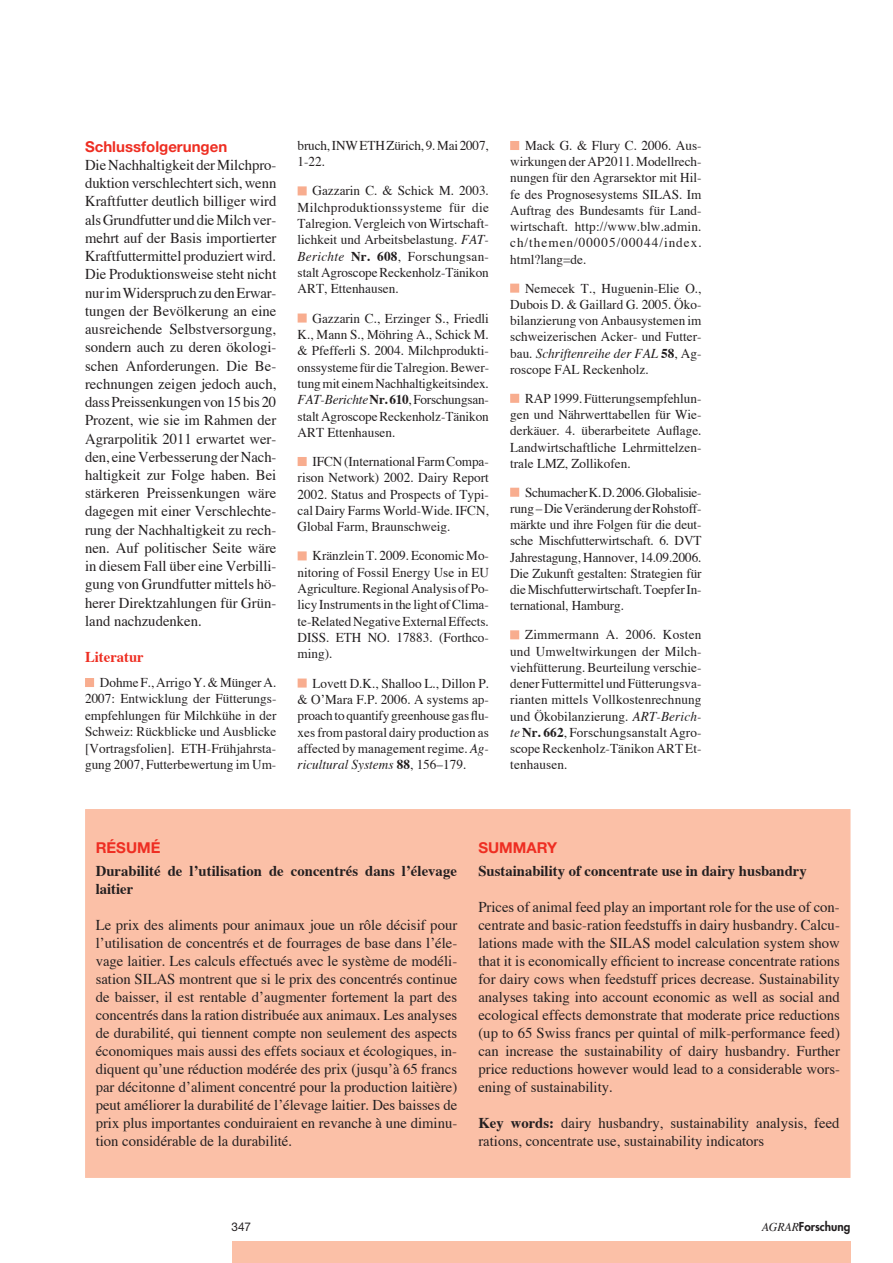
<style>
.page{position:relative;width:893px;height:1263px;background:#fff}
.page>*{position:absolute;margin:0;border:0;box-sizing:border-box;transform-origin:0 0}
.t1{font:15px/18.3px "Times";color:#231f20;text-align:justify}
.t2{font:700 15px/18px "Times";color:#231f20}
.t3{font:700 15px "Helvetica Neue";color:#ee2e22}
.t4{font:700 15px "Times";color:#ee2e22}
.t5{font:13.5px/16.2px "Times";color:#231f20;text-align:justify}
.t6{font:800 12px "Futura";color:#231f20}
.t7{font:12px "Helvetica Neue";color:#231f20}
.s1{font-style:italic}
.s2{font-weight:700}
.s3{font-family:"Times";font-weight:400;font-style:italic}
</style>
<div class="page">
<div style="left:232px;top:1242px;width:618px;height:21px;background:#fbc0a7"></div>
<div style="left:85px;top:809px;width:765px;height:369px;background:#fbc0a7"></div>
<div style="left:85px;top:678px;width:9px;height:9px;background:#f8ad8f"></div>
<div style="left:298px;top:186px;width:9px;height:9px;background:#f8ad8f;border:2px solid #f8ad8f"></div>
<div style="left:298px;top:313px;width:9px;height:10px;background:#f8ad8f;border:2px solid #f8ad8f"></div>
<div style="left:298px;top:457px;width:9px;height:9px;background:#f8ad8f;border:2px solid #f8ad8f"></div>
<div style="left:298px;top:551px;width:9px;height:9px;background:#f8ad8f;border:2px solid #f8ad8f"></div>
<div style="left:298px;top:678px;width:9px;height:9px;background:#f8ad8f;border:2px solid #f8ad8f"></div>
<div style="left:510px;top:141px;width:9px;height:9px;background:#f8ad8f;border:2px solid #f8ad8f"></div>
<div style="left:510px;top:284px;width:9px;height:9px;background:#f8ad8f;border:2px solid #f8ad8f"></div>
<div style="left:510px;top:394px;width:9px;height:9px;background:#f8ad8f;border:2px solid #f8ad8f"></div>
<div style="left:510px;top:488px;width:9px;height:9px;background:#f8ad8f;border:2px solid #f8ad8f"></div>
<div style="left:510px;top:630px;width:9px;height:9px;background:#f8ad8f;border:2px solid #f8ad8f"></div>
<p class="t3" style="left:85px;top:137px;width:144px">Schlussfolgerungen</p>
<p class="t1" style="left:85px;top:155px;width:193px">Die Nachhaltigkeit der Milchpro&shy;duktion verschlechtert sich, wenn Kraftfutter deutlich billiger wird als Grundfutter und die Milch ver&shy;mehrt auf der Basis importierter Kraftfuttermittel produziert wird.<br>Die Produktionsweise steht nicht nur im Widerspruch zu den Erwar&shy;tungen der Bevölkerung an eine ausreichende Selbstversorgung, sondern auch zu deren ökologi&shy;schen Anforderungen. Die Be&shy;rechnungen zeigen jedoch auch, dass Preissenkungen von 15 bis 20<br>Prozent, wie sie im Rahmen der Agrarpolitik 2011 erwartet wer&shy;den, eine Verbesserung der Nach&shy;haltigkeit zur Folge haben. Bei stärkeren Preissenkungen wäre dagegen mit einer Verschlechte&shy;rung der Nachhaltigkeit zu rech&shy;nen. Auf politischer Seite wäre in diesem Fall über eine Verbilli&shy;gung von Grundfutter mittels hö&shy;herer Direktzahlungen für Grün&shy;land nachzudenken.</p>
<p class="t4" style="left:85px;top:648px;width:60px">Literatur</p>
<p class="t5" style="left:85px;top:674px;width:193px;text-indent:15px">Dohme F., Arrigo Y. &amp; Münger A.<br>2007: Entwicklung der Fütterungs&shy;empfehlungen für Milchkühe in der Schweiz: Rückblicke und Ausblicke [Vortragsfolien]. ETH-Frühjahrsta&shy;gung 2007, Futterbewertung im Um-</p>
<p class="t5" style="left:298px;top:137px;width:193px">bruch, INW ETH Zürich, 9. Mai 2007,<br>1-22.</p>
<p class="t5" style="left:298px;top:182px;width:193px;text-indent:15px">Gazzarin C. &amp; Schick M. 2003.<br>Milchproduktionssysteme für die Talregion. Vergleich von Wirtschaft&shy;lichkeit und Arbeitsbelastung. <span class="s1">FAT-Berichte</span> <span class="s2">Nr. 608</span>, Forschungsan&shy;stalt Agroscope Reckenholz-Tänikon ART, Ettenhausen.</p>
<p class="t5" style="left:298px;top:310px;width:193px;text-indent:15px">Gazzarin C., Erzinger S., Friedli K., Mann S., Möhring A., Schick M. &amp; Pfefferli S. 2004. Milchprodukti&shy;onssysteme für die Talregion. Bewer&shy;tung mit einem Nachhaltigkeitsindex.<br><span class="s1">FAT-Berichte</span><span class="s2">Nr. 610</span>, Forschungsan&shy;stalt Agroscope Reckenholz-Tänikon ART Ettenhausen.</p>
<p class="t5" style="left:298px;top:453px;width:193px;text-indent:15px">IFCN (International Farm Compa&shy;rison Network) 2002. Dairy Report 2002. Status and Prospects of Typi&shy;cal Dairy Farms World-Wide. IFCN, Global Farm, Braunschweig.</p>
<p class="t5" style="left:298px;top:547px;width:193px;text-indent:15px">Kränzlein T. 2009. Economic Mo&shy;nitoring of Fossil Energy Use in EU Agriculture. Regional Analysis of Po&shy;licy Instruments in the light of Clima&shy;te-Related Negative External Effects.<br>DISS. ETH NO. 17883. (Forthco&shy;ming).</p>
<p class="t5" style="left:298px;top:675px;width:193px;text-indent:15px">Lovett D.K., Shalloo L., Dillon P. &amp; O’Mara F.P. 2006. A systems ap&shy;proach to quantify greenhouse gas flu&shy;xes from pastoral dairy production as affected by management regime. <span class="s1">Ag&shy;ricultural Systems</span> <span class="s2">88</span>, 156–179.</p>
<p class="t5" style="left:510px;top:137px;width:193px;text-indent:15px">Mack G. &amp; Flury C. 2006. Aus&shy;wirkungen der AP2011. Modellrech&shy;nungen für den Agrarsektor mit Hil&shy;fe des Prognosesystems SILAS. Im Auftrag des Bundesamts für Land&shy;wirtschaft. http://www.blw.admin. ch/themen/00005/00044/index. html?lang=de.</p>
<p class="t5" style="left:510px;top:280px;width:193px;text-indent:15px">Nemecek T., Huguenin-Elie O., Dubois D. &amp; Gaillard G. 2005. Öko&shy;bilanzierung von Anbausystemen im schweizerischen Acker- und Futter&shy;bau. <span class="s1">Schriftenreihe der FAL</span> <span class="s2">58</span>, Ag&shy;roscope FAL Reckenholz.</p>
<p class="t5" style="left:510px;top:390px;width:193px;text-indent:15px">RAP 1999. Fütterungsempfehlun&shy;gen und Nährwerttabellen für Wie&shy;derkäuer. 4. überarbeitete Auflage.<br>Landwirtschaftliche Lehrmittelzen&shy;trale LMZ, Zollikofen.</p>
<p class="t5" style="left:510px;top:484px;width:193px;text-indent:15px">Schumacher K. D. 2006. Globalisie&shy;rung – Die Veränderung der Rohstoff&shy;märkte und ihre Folgen für die deut&shy;sche Mischfutterwirtschaft. 6. DVT Jahrestagung, Hannover, 14.09.2006.<br>Die Zukunft gestalten: Strategien für die Mischfutterwirtschaft. Toepfer In&shy;ternational, Hamburg.</p>
<p class="t5" style="left:510px;top:626px;width:193px;text-indent:15px">Zimmermann A. 2006. Kosten und Umweltwirkungen der Milch&shy;viehfütterung. Beurteilung verschie&shy;dener Futtermittel und Fütterungsva&shy;rianten mittels Vollkostenrechnung und Ökobilanzierung. <span class="s1">ART-Berich&shy;te</span> <span class="s2">Nr. 662</span>, Forschungsanstalt Agro&shy;scope Reckenholz-Tänikon ART Et&shy;tenhausen.</p>
<p class="t3" style="left:96px;top:838px;width:33px">Résum</p>
<p class="t3" style="left:151px;top:838px;width:11px">é</p>
<p class="t2" style="left:96px;top:862px;width:363px">Durabilité de l’utilisation de concentrés dans l’élevage laitier</p>
<p class="t1" style="left:96px;top:916px;width:363px">Le prix des aliments pour animaux joue un rôle décisif pour l’utilisation de concentrés et de fourrages de base dans l’éle&shy;vage laitier. Les calculs effectués avec le système de modéli&shy;sation SILAS montrent que si le prix des concentrés continue de baisser, il est rentable d’augmenter fortement la part des concentrés dans la ration distribuée aux animaux. Les analyses de durabilité, qui tiennent compte non seulement des aspects économiques mais aussi des effets sociaux et écologiques, in&shy;diquent qu’une réduction modérée des prix (jusqu’à 65 francs par décitonne d’aliment concentré pour la production laitière) peut améliorer la durabilité de l’élevage laitier. Des baisses de prix plus importantes conduiraient en revanche à une diminu&shy;tion considérable de la durabilité.</p>
<p class="t3" style="left:478px;top:838px;width:23px">Summar</p>
<p class="t3" style="left:547px;top:838px;width:12px">y</p>
<p class="t2" style="left:478px;top:862px;width:330px">Sustainability of concentrate use in dairy husbandry</p>
<p class="t1" style="left:478px;top:898px;width:363px">Prices of animal feed play an important role for the use of con&shy;centrate and basic-ration feedstuffs in dairy husbandry. Calcu&shy;lations made with the SILAS model calculation system show that it is economically efficient to increase concentrate rations for dairy cows when feedstuff prices decrease. Sustainability analyses taking into account economic as well as social and ecological effects demonstrate that moderate price reductions (up to 65 Swiss francs per quintal of milk-performance feed) can increase the sustainability of dairy husbandry. Further price reductions however would lead to a considerable wors&shy;ening of sustainability.</p>
<p class="t1" style="left:478px;top:1114px;width:363px"><span class="s2">Key words:</span> dairy husbandry, sustainability analysis, feed rations, concentrate use, sustainability indicators</p>
<p class="t7" style="left:232px;top:1220px;width:21px">347</p>
<p class="t6" style="left:762px;top:1219px;width:90px"><span class="s3">AGRAR</span>Forschung</p>
</div>
